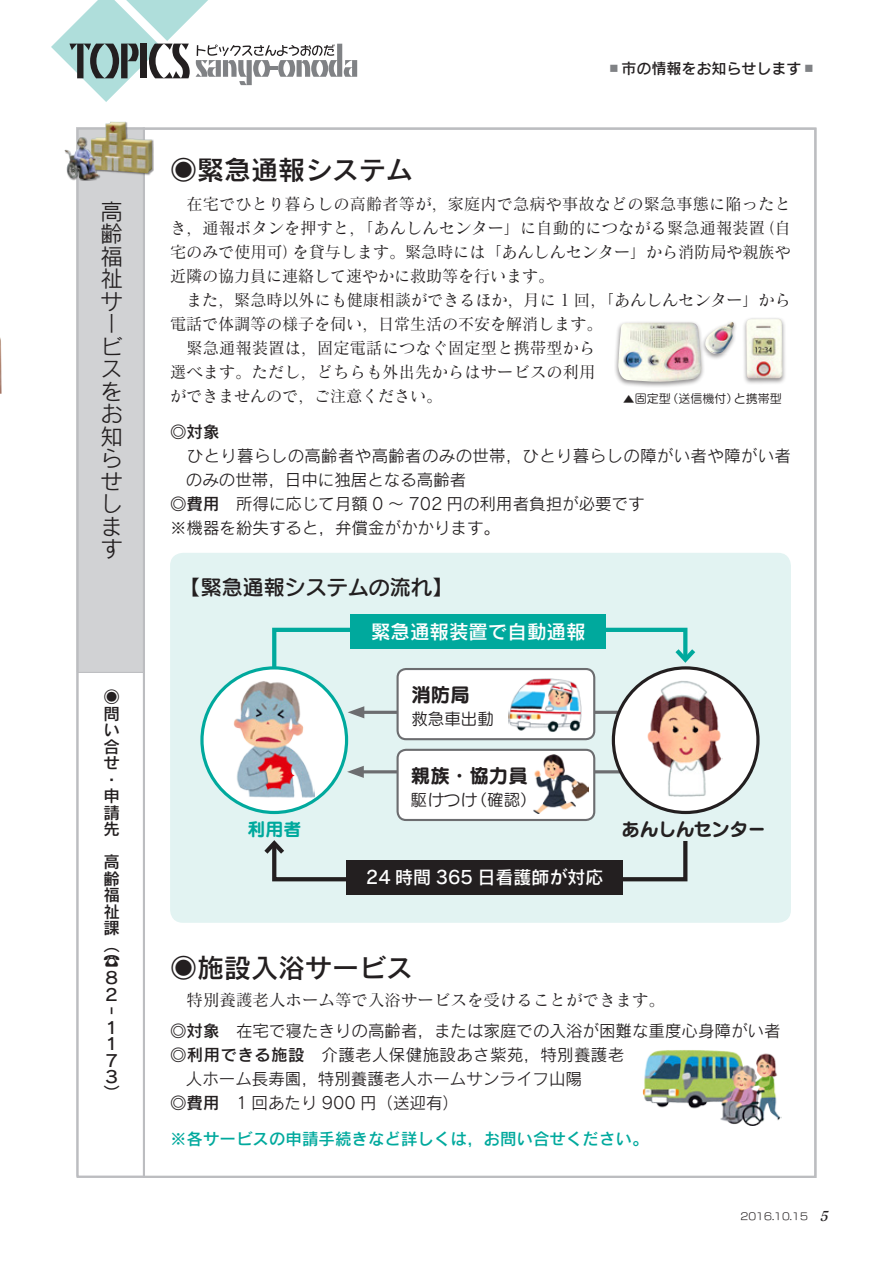
<style>
.page{position:relative;width:893px;height:1263px;background:#fff}
.page>*{position:absolute;margin:0;border:0;box-sizing:border-box;transform-origin:0 0}
._２行目以降字下げ{font:27px "Rodin Pro DB";color:#231f20}
.t1{font:22.5px/22.5px "Rodin Pro M";color:#231f20}
._２行目以降字下げ-2{font:21px "Seurat Pro DB";color:#231f20}
.t2{font:19.5px "Rodin Pro DB";color:#fff}
.t3{font:19.5px "Seurat Pro B";color:#231f20}
.t4{font:18px "Rodin Pro DB";color:#fff}
.t5{font:18px "Seurat Pro B";color:#231f20}
.t6{font:18px "Seurat Pro B";color:#00a99d}
.t7{font:16.5px/24px "Matisse Pro M";letter-spacing:-.005em;color:#231f20;text-align:justify}
._２行目以降字下げ-3{font:16.5px/24px "Rodin Pro N M";color:#231f20}
._２行目以降字下げ-4{font:16.5px/24px "Rodin Pro N M";letter-spacing:.02em;color:#231f20}
._２行目以降字下げ-5{font:16.5px "Rodin Pro N DB";color:#00a99d}
.t8{font:16.5px/16.5px "Rodin Pro DB";color:#231f20}
.t9{font:16.5px "Seurat Pro M";color:#231f20}
._２行目以降字下げ-6{font:16.5px "Rodin Pro N DB";color:#231f20}
.t10{font:15px "Rodin Cattleya Pro DB";color:#231f20}
.いんふぉ本文{font:12px "Seurat Pro M";color:#231f20}
.t11{font:9.75px "New Rodin Pro M";color:#231f20}
.s1{color:#808285}
.s2{font-family:"Rodin Pro N DB"}
.s3{font-family:"Matisse Pro N M"}
.s4{font-family:"Matisse Eleganto Pro B";font-style:italic;font-size:13.5px}
</style>
<div class="page">
<svg style="left:51px;top:0;width:306px;height:102px"></svg>
<div style="left:77px;top:128px;width:68px;height:544px;background:#d1d2d4"></div>
<div style="left:170px;top:553px;width:621px;height:370px;background:#e2f3f2;border-radius:13px"></div>
<hr style="left:358px;top:711px;width:265px;height:3px;background:#6c6d70">
<svg style="left:348px;top:706px;width:16px;height:12px"></svg>
<hr style="left:358px;top:770px;width:276px;height:3px;background:#6c6d70">
<svg style="left:347px;top:766px;width:17px;height:12px"></svg>
<div style="left:64px;top:121px;width:89px;height:60px;background:#231f20;opacity:.5"></div>
<img style="left:65px;top:122px;width:87px;height:58px">
<div style="left:398px;top:669px;width:196px;height:70px;background:#fff;border-radius:9px"></div>
<div style="left:396px;top:668px;width:199px;height:72px;border:2px solid #6c6d70;border-radius:9px"></div>
<div style="left:398px;top:750px;width:196px;height:70px;background:#fff;border-radius:9px"></div>
<div style="left:396px;top:749px;width:199px;height:72px;border:2px solid #6c6d70;border-radius:9px"></div>
<img style="left:533px;top:755px;width:55px;height:59px">
<div style="left:202px;top:668px;width:145px;height:144px;background:#fff;border-radius:50%"></div>
<div style="left:200px;top:666px;width:148px;height:148px;border:3px solid #00a99d;border-radius:50%"></div>
<div style="left:613px;top:668px;width:145px;height:144px;background:#fff;border-radius:50%"></div>
<img style="left:646px;top:679px;width:77px;height:118px">
<img style="left:234px;top:681px;width:81px;height:117px">
<svg style="left:270px;top:626px;width:430px;height:46px"></svg>
<svg style="left:264px;top:840px;width:424px;height:43px"></svg>
<div style="left:347px;top:860px;width:276px;height:34px;background:#231f20"></div>
<img style="left:508px;top:678px;width:74px;height:54px">
<img style="left:642px;top:1050px;width:139px;height:76px">
<div style="left:614px;top:316px;width:173px;height:72px;background:#231f20;opacity:.5"></div>
<img style="left:746px;top:319px;width:36px;height:59px">
<img style="left:618px;top:322px;width:116px;height:60px">
<img style="left:0;top:337px;width:2px;height:57px">
<div style="left:351px;top:615px;width:255px;height:34px;background:#00a99d"></div>
<p class="t1" style="left:100px;top:199px;width:23px">高齢福祉サービスをお知らせします</p>
<p class="t8" style="left:103px;top:688px;width:17px">◉問い合せ・申請先</p>
<p class="t8" style="left:103px;top:853px;width:18px">高齢福祉課（☎<br>８<br>２‐<br>１<br>１<br>７<br>３）</p>
<p class="_２行目以降字下げ" style="left:170px;top:152px;width:244px">◉緊急通報システム</p>
<p class="t10" style="left:606px;top:58px;width:211px"><span class="s1">▪</span>市の情報をお知らせします<span class="s1">▪</span></p>
<p class="t7" style="left:170px;top:191px;width:622px">　在宅でひとり暮らしの高齢者等が，家庭内で急病や事故などの緊急事態に陥ったとき，通報ボタンを押すと，「あんしんセンター」に自動的につながる緊急通報装置（自宅のみで使用可）を貸与します。緊急時には「あんしんセンター」から消防局や親族や近隣の協力員に連絡して速やかに救助等を行います。</p>
<p class="t7" style="left:170px;top:287px;width:622px">　また，緊急時以外にも健康相談ができるほか，月に 1 回，「あんしんセンター」から電話で体調等の様子を伺い，日常生活の不安を解消します。</p>
<p class="t7" style="left:170px;top:335px;width:427px">　緊急通報装置は，固定電話につなぐ固定型と携帯型から選べます。ただし，どちらも外出先からはサービスの利用ができませんので，ご注意ください。</p>
<p class="_２行目以降字下げ-6" style="left:170px;top:421px;width:51px">◎対象</p>
<p class="_２行目以降字下げ-4" style="left:186px;top:443px;width:607px">ひとり暮らしの高齢者や高齢者のみの世帯，ひとり暮らしの障がい者や障がい者のみの世帯，日中に独居となる高齢者</p>
<p class="_２行目以降字下げ-3" style="left:170px;top:491px;width:476px"><span class="s2">◎費用　</span>所得に応じて月額 0 〜 702 円の利用者負担が必要です</p>
<p class="_２行目以降字下げ-3" style="left:170px;top:515px;width:331px">※機器を紛失すると，弁償金がかかります。</p>
<p class="いんふぉ本文" style="left:623px;top:390px;width:161px">▲固定型（送信機付）と携帯型</p>
<p class="_２行目以降字下げ-2" style="left:180px;top:573px;width:274px">【緊急通報システムの流れ】</p>
<p class="t2" style="left:371px;top:619px;width:216px">緊急通報装置で自動通報</p>
<p class="t3" style="left:411px;top:681px;width:60px">消防局</p>
<p class="t9" style="left:411px;top:708px;width:84px">救急車出動</p>
<p class="t3" style="left:411px;top:761px;width:118px">親族・協力員</p>
<p class="t9" style="left:411px;top:789px;width:127px">駆けつけ（確認）</p>
<p class="t6" style="left:247px;top:817px;width:55px">利用者</p>
<p class="t5" style="left:622px;top:817px;width:145px">あんしんセンター</p>
<p class="t4" style="left:366px;top:865px;width:239px">24 時間 365 日看護師が対応</p>
<p class="_２行目以降字下げ" style="left:170px;top:950px;width:244px">◉施設入浴サービス</p>
<p class="t7" style="left:170px;top:987px;width:496px">　特別養護老人ホーム等で入浴サービスを受けることができます<span class="s3">。</span></p>
<p class="_２行目以降字下げ-3" style="left:170px;top:1018px;width:612px"><span class="s2">◎対象　</span>在宅で寝たきりの高齢者，または家庭での入浴が困難な重度心身障がい者</p>
<p class="_２行目以降字下げ-3" style="left:186px;top:1042px;width:440px;text-indent:-16px"><span class="s2">◎利用できる施設</span> 介護老人保健施設あさ紫苑，特別養護老人ホーム長寿園，特別養護老人ホームサンライフ山陽</p>
<p class="_２行目以降字下げ-3" style="left:170px;top:1090px;width:290px"><span class="s2">◎費用</span>　1 回あたり 900 円（送迎有）</p>
<p class="_２行目以降字下げ-5" style="left:170px;top:1128px;width:480px">※各サービスの申請手続きなど詳しくは，お問い合せください。</p>
<p class="t11" style="left:740px;top:1208px;width:93px">2016.10.15 <span class="s4">5</span></p>
</div>
